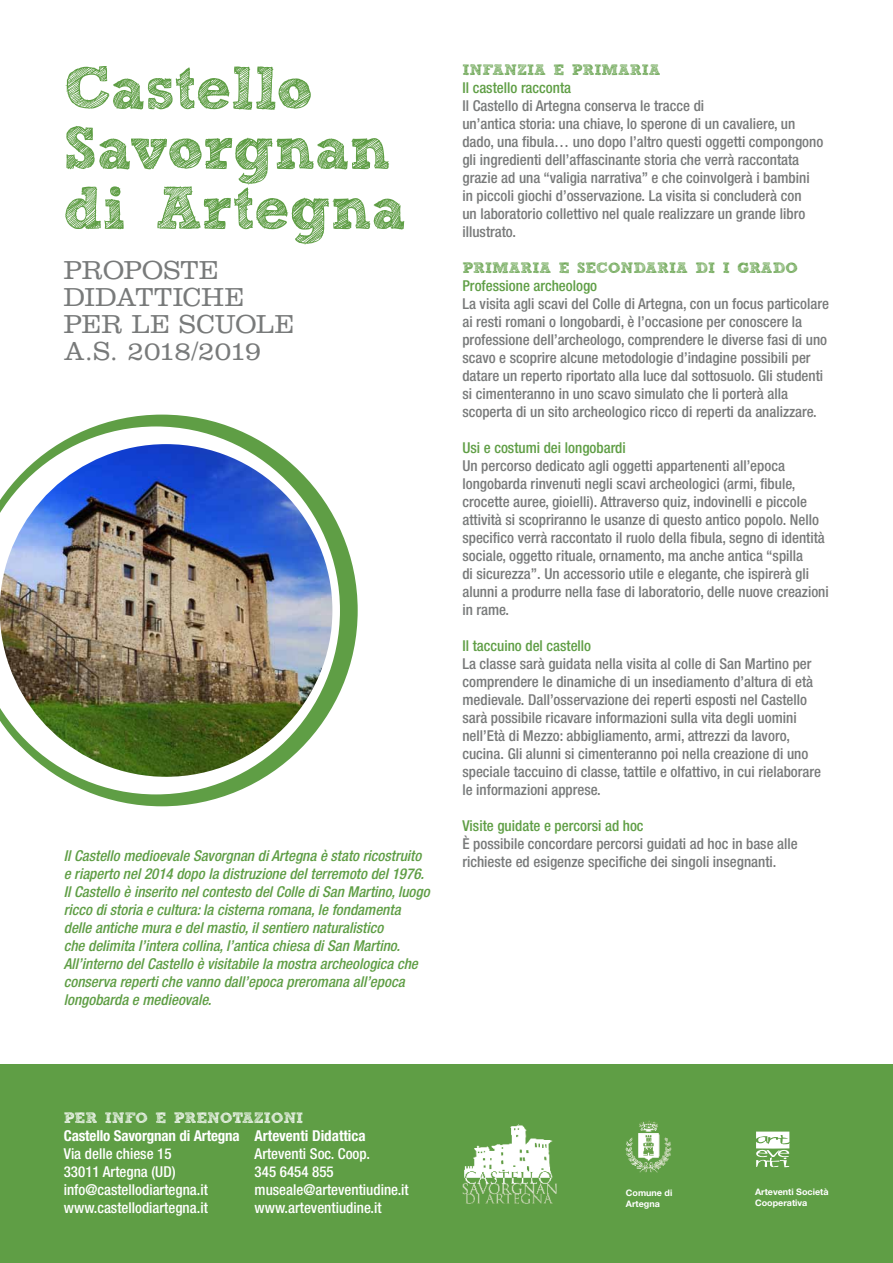
<style>
.page{position:relative;width:893px;height:1263px;background:#fff}
.page>*{position:absolute;margin:0;border:0;box-sizing:border-box;transform-origin:0 0}
.t1{font:700 60px/60px "freeversion Sketch Block";color:#5f9e45}
.t2{font:300 27px/27px "Clarendon LT Std";letter-spacing:.005em;color:#787a7a}
.t3{font:500 condensed 15px/18px "Helvetica Neue LT Std";color:#787a7a}
.t4{font:italic 500 condensed 15px/18px "Helvetica Neue LT Std";color:#5f9e45}
.t5{font:500 condensed 15px/18px "Helvetica Neue LT Std";color:#fff}
.t6{font:500 condensed 15px "Helvetica Neue LT Std";color:#5f9e45}
.t7{font:700 15px "freeversion Sketch Block";color:#5f9e45}
.t8{font:700 condensed 15px "Helvetica Neue LT Std";letter-spacing:-.01em;color:#fff}
.t9{font:700 15px "freeversion Sketch Block";color:#fff}
.t10{font:700 9px/10.8px "Helvetica Neue LT Std";color:#fff}
</style>
<div class="page">
<div style="left:0;top:1064px;width:893px;height:199px;background:#5f9e45"></div>
<img style="left:0;top:415px;width:358px;height:391px">
<img style="left:462px;top:1124px;width:95px;height:79px">
<svg style="left:756px;top:1131px;width:34px;height:37px"></svg>
<img style="left:626px;top:1121px;width:46px;height:52px">
<h1 class="t1" style="left:64px;top:65px;width:344px">CASTELLO<br>SAVORGNAN<br>DI ARTEGNA</h1>
<h2 class="t2" style="left:64px;top:256px;width:232px">PROPOSTE<br>DIDATTICHE<br>PER LE SCUOLE<br>A.S. 2018/2019</h2>
<p class="t4" style="left:64px;top:847px;width:367px">Il Castello medioevale Savorgnan di Artegna è stato ricostruito e riaperto nel 2014 dopo la distruzione del terremoto del 1976.<br>Il Castello è inserito nel contesto del Colle di San Martino, luogo ricco di storia e cultura: la cisterna romana, le fondamenta delle antiche mura e del mastio, il sentiero naturalistico<br>che delimita l’intera collina, l’antica chiesa di San Martino.<br>All’interno del Castello è visitabile la mostra archeologica che conserva reperti che vanno dall’epoca preromana all’epoca longobarda e medieovale.</p>
<p class="t7" style="left:462px;top:64px;width:200px">INFANZIA E PRIMARIA</p>
<p class="t6" style="left:462px;top:79px;width:110px">Il castello racconta</p>
<p class="t3" style="left:462px;top:97px;width:362px">Il Castello di Artegna conserva le tracce di<br>un’antica storia: una chiave, lo sperone di un cavaliere, un dado, una fibula… uno dopo l’altro questi oggetti compongono gli ingredienti dell’affascinante storia che verrà raccontata grazie ad una “valigia narrativa” e che coinvolgerà i bambini in piccoli giochi d’osservazione. La visita si concluderà con<br>un laboratorio collettivo nel quale realizzare un grande libro illustrato.</p>
<p class="t7" style="left:462px;top:262px;width:337px">PRIMARIA E SECONDARIA DI I GRADO</p>
<p class="t6" style="left:462px;top:277px;width:136px">Professione archeologo</p>
<p class="t3" style="left:462px;top:295px;width:368px">La visita agli scavi del Colle di Artegna, con un focus particolare ai resti romani o longobardi, è l’occasione per conoscere la professione dell’archeologo, comprendere le diverse fasi di uno scavo e scoprire alcune metodologie d’indagine possibili per datare un reperto riportato alla luce dal sottosuolo. Gli studenti si cimenteranno in uno scavo simulato che li porterà alla scoperta di un sito archeologico ricco di reperti da analizzare.</p>
<p class="t6" style="left:462px;top:439px;width:165px">Usi e costumi dei longobardi</p>
<p class="t3" style="left:462px;top:457px;width:368px">Un percorso dedicato agli oggetti appartenenti all’epoca longobarda rinvenuti negli scavi archeologici (armi, fibule, crocette auree, gioielli). Attraverso quiz, indovinelli e piccole attività si scopriranno le usanze di questo antico popolo. Nello specifico verrà raccontato il ruolo della fibula, segno di identità sociale, oggetto rituale, ornamento, ma anche antica “spilla<br>di sicurezza”. Un accessorio utile e elegante, che ispirerà gli alunni a produrre nella fase di laboratorio, delle nuove creazioni in rame.</p>
<p class="t6" style="left:462px;top:637px;width:130px">Il taccuino del castello</p>
<p class="t3" style="left:462px;top:655px;width:360px">La classe sarà guidata nella visita al colle di San Martino per comprendere le dinamiche di un insediamento d’altura di età medievale. Dall’osservazione dei reperti esposti nel Castello sarà possibile ricavare informazioni sulla vita degli uomini nell’Età di Mezzo: abbigliamento, armi, attrezzi da lavoro, cucina. Gli alunni si cimenteranno poi nella creazione di uno speciale taccuino di classe, tattile e olfattivo, in cui rielaborare le informazioni apprese.</p>
<p class="t6" style="left:462px;top:817px;width:183px">Visite guidate e percorsi ad hoc</p>
<p class="t3" style="left:462px;top:835px;width:337px">È possibile concordare percorsi guidati ad hoc in base alle richieste ed esigenze specifiche dei singoli insegnanti.</p>
<p class="t9" style="left:64px;top:1112px;width:240px">PER INFO E PRENOTAZIONI</p>
<p class="t8" style="left:64px;top:1127px;width:177px">Castello Savorgnan di Artegna</p>
<p class="t5" style="left:64px;top:1145px;width:146px">Via delle chiese 15<br>33011 Artegna (UD) info@castellodiartegna.it www.castellodiartegna.it</p>
<p class="t8" style="left:255px;top:1127px;width:113px">Arteventi Didattica</p>
<p class="t5" style="left:255px;top:1145px;width:156px">Arteventi Soc. Coop.<br>345 6454 855 museale@arteventiudine.it www.arteventiudine.it</p>
<p class="t10" style="left:626px;top:1187px;width:48px">Comune di<br>Artegna</p>
<p class="t10" style="left:755px;top:1186px;width:75px">Arteventi Società<br>Cooperativa</p>
</div>
